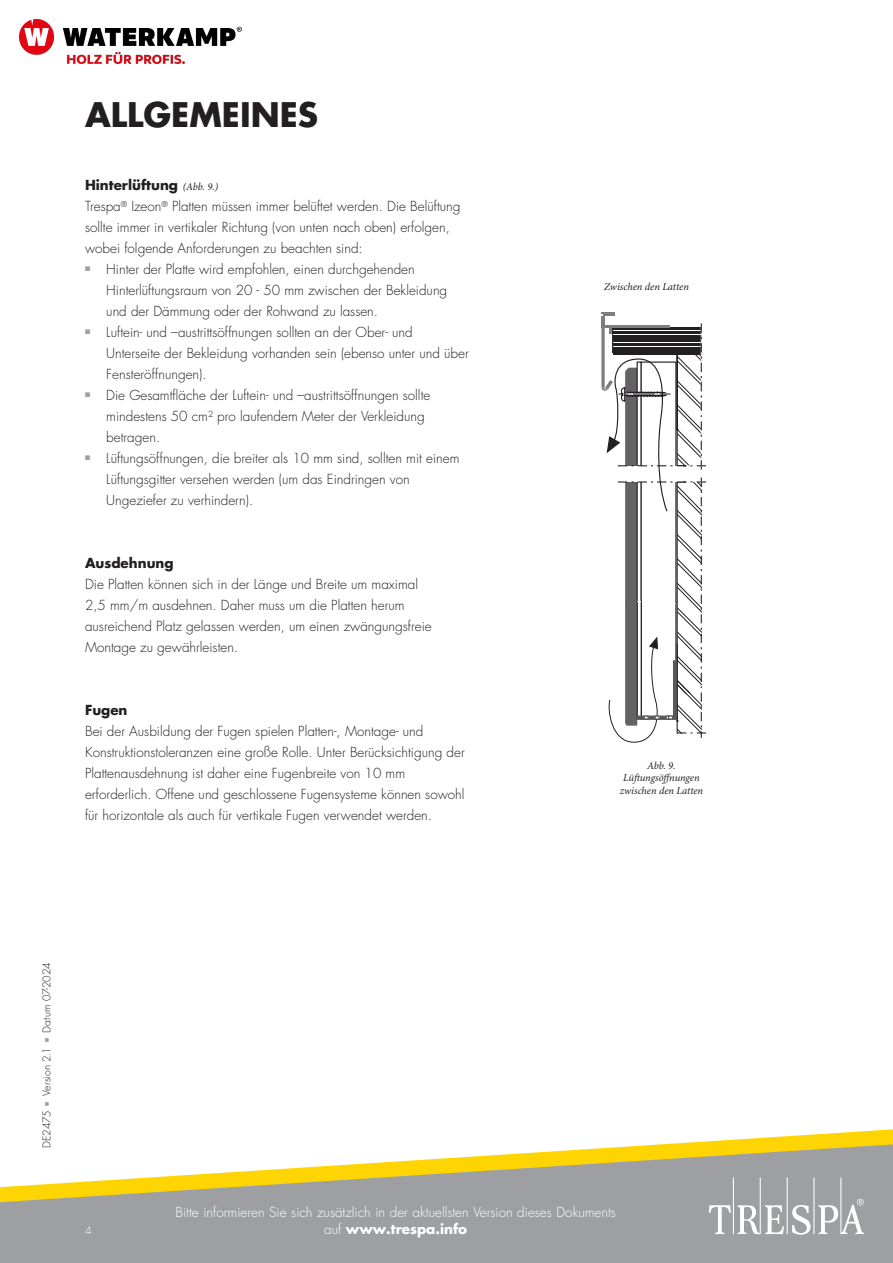
<style>
.page{position:relative;width:893px;height:1263px;background:#fff}
.page>*{position:absolute;margin:0;border:0;box-sizing:border-box;transform-origin:0 0}
.intro___tussenkop{font:700 33px "Futura Std";color:#231f20}
.platte_tekst{font:300 13.5px/21px "Futura Std";color:#231f20}
.t1{font:300 13.5px/16.5px "Futura Std";color:#fff;text-align:center}
.intro___tussenkop-2{font:700 13.5px "Futura Std";color:#231f20}
.bijschrift_centreer{font:italic 10.5px "Minion Pro";letter-spacing:-.005em;color:#231f20}
.t2{font:300 10.5px "Futura Std";letter-spacing:-.005em;color:#231f20}
.t3{font:300 10.5px "Futura Std";color:#fff}
.s1{font-family:"Minion Pro";font-weight:400;font-style:italic;font-size:10.5px}
.s2{color:#9d9fa2}
.s3{font-weight:700}
</style>
<div class="page">
<div style="left:0;top:1212px;width:893px;height:51px;background:#9d9fa2"></div>
<svg style="left:709px;top:1212px;width:155px;height:23px"></svg>
<svg style="left:0;top:1129px;width:893px;height:83px"></svg>
<svg style="left:601px;top:312px;width:105px;height:431px"></svg>
<img style="left:19px;top:20px;width:222px;height:44px">
<p class="intro___tussenkop" style="left:85px;top:93px;width:235px">ALLGEMEINES</p>
<p class="intro___tussenkop-2" style="left:85px;top:176px;width:135px">Hinterlüftung <span class="s1">(Abb. 9.)</span></p>
<p class="platte_tekst" style="left:85px;top:196px;width:377px">Trespa<sup>®</sup> Izeon<sup>®</sup> Platten müssen immer belüftet werden. Die Belüftung sollte immer in vertikaler Richtung (von unten nach oben) erfolgen, wobei folgende Anforderungen zu beachten sind:</p>
<p class="platte_tekst" style="left:106px;top:259px;width:342px;text-indent:-21px"><sup>■</sup> Hinter der Platte wird empfohlen, einen durchgehenden<br>Hinterlüftungsraum von 20 - 50 mm zwischen der Bekleidung und der Dämmung oder der Rohwand zu lassen.</p>
<p class="platte_tekst" style="left:106px;top:322px;width:364px;text-indent:-21px"><sup>■</sup> Luftein- und –austrittsöffnungen sollten an der Ober- und<br>Unterseite der Bekleidung vorhanden sein (ebenso unter und über<br>Fensteröffnungen).</p>
<p class="platte_tekst" style="left:106px;top:385px;width:326px;text-indent:-21px"><sup>■</sup> Die Gesamtfläche der Luftein- und –austrittsöffnungen sollte mindestens 50 cm² pro laufendem Meter der Verkleidung betragen.</p>
<p class="platte_tekst" style="left:106px;top:448px;width:355px;text-indent:-21px"><sup>■</sup> Lüftungsöffnungen, die breiter als 10 mm sind, sollten mit einem<br>Lüftungsgitter versehen werden (um das Eindringen von<br>Ungeziefer zu verhindern).</p>
<p class="intro___tussenkop-2" style="left:85px;top:554px;width:90px">Ausdehnung</p>
<p class="platte_tekst" style="left:85px;top:574px;width:348px">Die Platten können sich in der Länge und Breite um maximal 2,5 mm/m ausdehnen. Daher muss um die Platten herum ausreichend Platz gelassen werden, um einen zwängungsfreie Montage zu gewährleisten.</p>
<p class="intro___tussenkop-2" style="left:85px;top:701px;width:44px">Fugen</p>
<p class="platte_tekst" style="left:85px;top:721px;width:381px">Bei der Ausbildung der Fugen spielen Platten-, Montage- und Konstruktionstoleranzen eine große Rolle. Unter Berücksichtigung der Plattenausdehnung ist daher eine Fugenbreite von 10 mm erforderlich. Offene und geschlossene Fugensysteme können sowohl für horizontale als auch für vertikale Fugen verwendet werden.</p>
<p class="bijschrift_centreer" style="left:604px;top:281px;width:86px">Zwischen den Latten</p>
<p class="bijschrift_centreer" style="left:647px;top:759px;width:30px">Abb. 9.</p>
<p class="bijschrift_centreer" style="left:623px;top:772px;width:78px">Lüftungsöffnungen</p>
<p class="bijschrift_centreer" style="left:620px;top:784px;width:85px">zwischen den Latten</p>
<p class="t2" style="left:40px;top:1148px;width:187px;rotate:-90deg">DE2475 <span class="s2">■</span> Version 2.1 <span class="s2">■</span> Datum 07-2024</p>
<p class="t3" style="left:85px;top:1223px;width:8px">4</p>
<p class="t1" style="left:175px;top:1204px;width:442px">Bitte informieren Sie sich zusätzlich in der aktuellsten Version dieses Dokuments auf <span class="s3">www.trespa.info</span></p>
</div>
